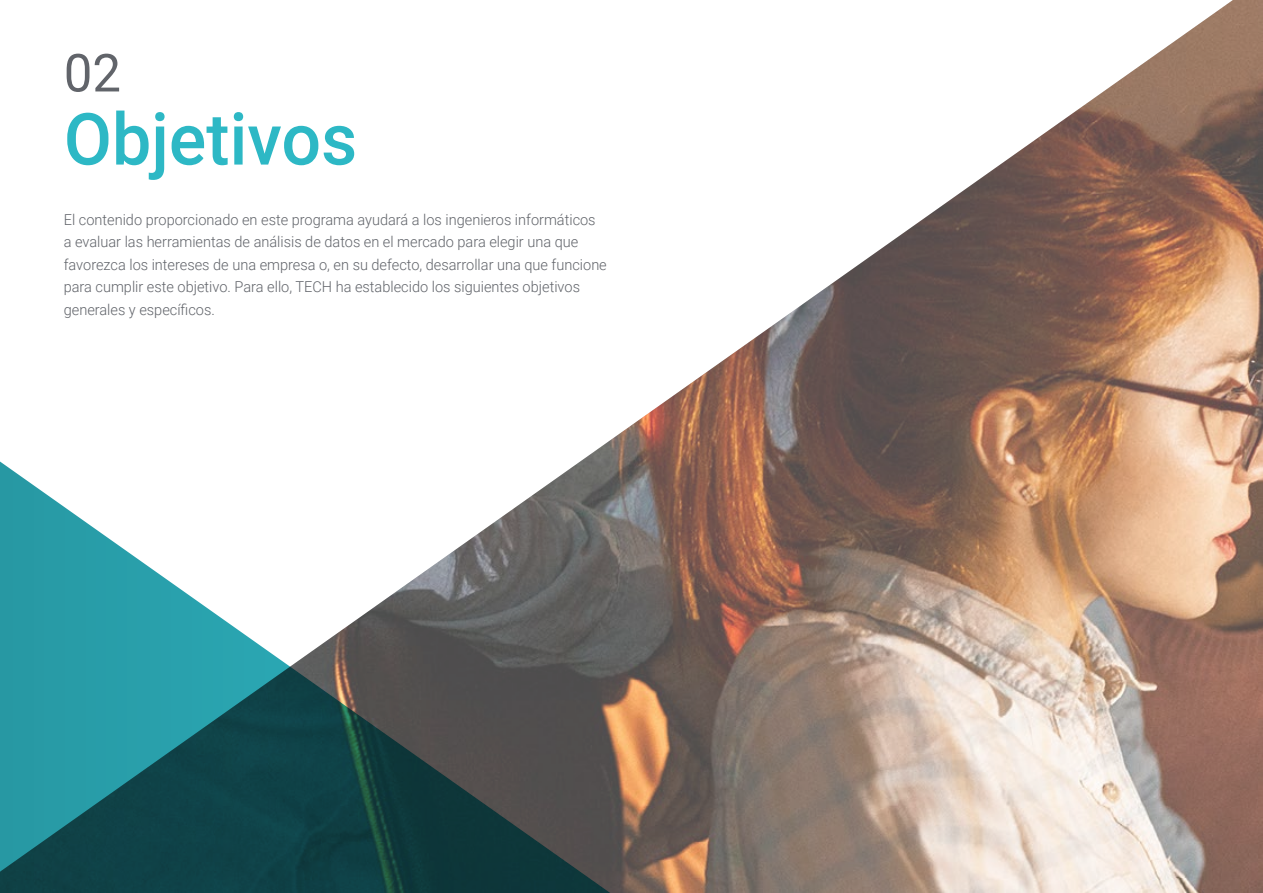
<style>
.page{position:relative;width:1263px;height:893px;background:#fff}
.page>*{position:absolute;margin:0;border:0;box-sizing:border-box;transform-origin:0 0}
.t1{font:500 72px "Roboto";color:#2db8c5}
.t2{font:52.5px "Roboto";color:#61646a}
.t3{font:300 15px/22.5px "Roboto";color:#61646a}
</style>
<div class="page">
<img style="left:602px;top:0;width:661px;height:893px">
<svg style="left:0;top:446px;width:640px;height:447px"></svg>
<h2 class="t2" style="left:64px;top:36px;width:59px">02</h2>
<h1 class="t1" style="left:64px;top:89px;width:295px">Objetivos</h1>
<p class="t3" style="left:64px;top:207px;width:544px">El contenido proporcionado en este programa ayudará a los ingenieros informáticos a evaluar las herramientas de análisis de datos en el mercado para elegir una que favorezca los intereses de una empresa o, en su defecto, desarrollar una que funcione para cumplir este objetivo. Para ello, TECH ha establecido los siguientes objetivos generales y específicos.</p>
</div>
